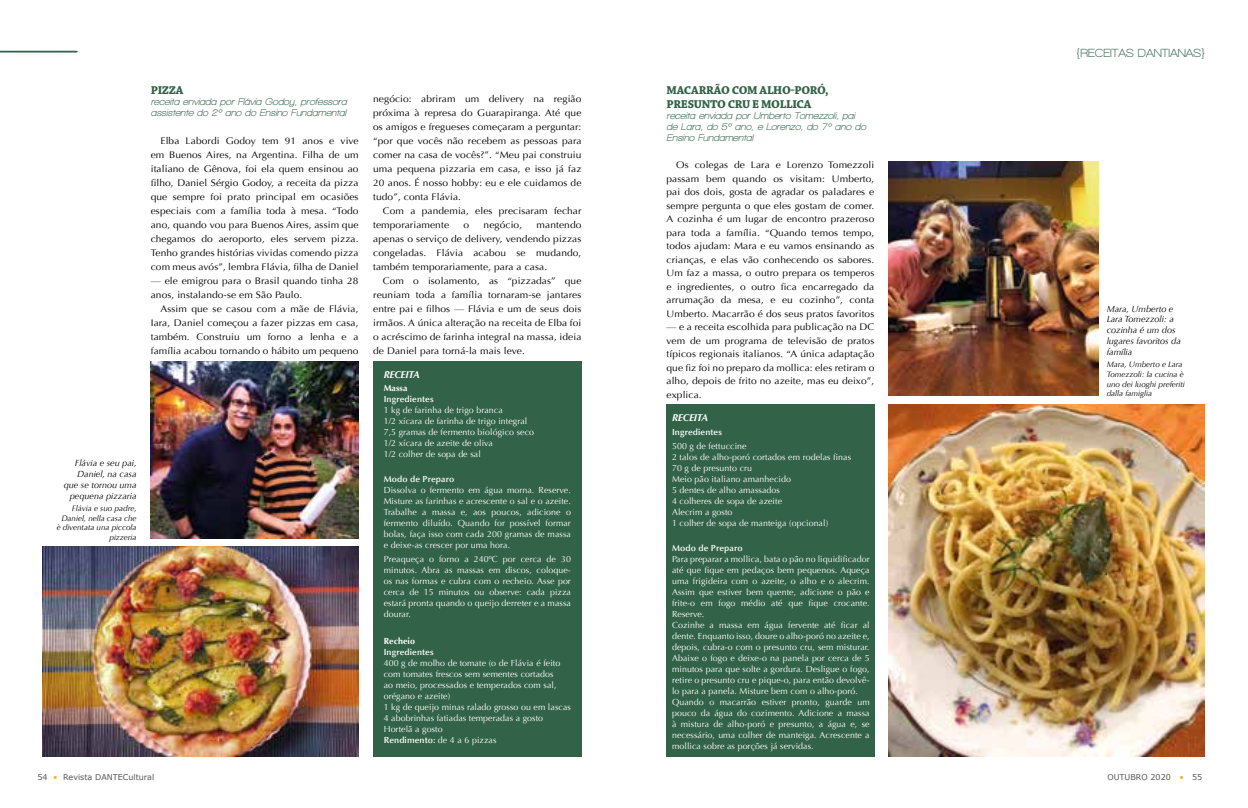
<style>
.page{position:relative;width:1248px;height:808px;background:#fff}
.page>*{position:absolute;margin:0;border:0;box-sizing:border-box;transform-origin:0 0}
.t1{font:700 12px/14px "Chaparral Pro";letter-spacing:-.03em;color:#326247}
.t2{font:700 12px "Walkway";color:#326247}
.t3{font:italic 700 10px/11px "Walkway";color:#326247}
.t4{font:italic 700 10px "Optima";letter-spacing:-.035em;color:#fff}
.t5{font:9.5px/14px "Optima";letter-spacing:.01em;color:#000;text-align:justify;scale:1.07 1}
.t6{font:italic 9px/10.8px "Optima";color:#000;text-align:right}
.t7{font:8.8px/11px "Optima";letter-spacing:.01em;color:#fff}
.t8{font:600 8.8px "Optima";letter-spacing:.01em;color:#fff}
.t9{font:700 8.8px "Optima";letter-spacing:.01em;color:#fff}
.t10{font:italic 8px/9.6px "Optima";color:#000;text-align:right}
.t11{font:8px "MS Reference Sans Serif";color:#575756}
.s1{font-weight:600}
.s2{color:#f8ab10}
</style>
<div class="page">
<div style="left:373px;top:361px;width:209px;height:396px;background:#326247"></div>
<svg style="left:0;top:51px;width:77px;height:1px"></svg>
<img style="left:43px;top:546px;width:315px;height:211px">
<img style="left:151px;top:361px;width:208px;height:178px">
<div style="left:666px;top:404px;width:209px;height:353px;background:#326247"></div>
<img style="left:888px;top:162px;width:210px;height:234px">
<img style="left:888px;top:404px;width:316px;height:353px">
<p class="t1" style="left:151px;top:83px;width:34px">PIZZA</p>
<p class="t3" style="left:151px;top:96px;width:197px">receita enviada por Flávia Godoy, professora assistente do 2º ano do Ensino Fundamental</p>
<p class="t5" style="left:151px;top:134px;width:196px;text-indent:10px">Elba Labordi Godoy tem 91 anos e vive em Buenos Aires, na Argentina. Filha de um italiano de Gênova, foi ela quem ensinou ao filho, Daniel Sérgio Godoy, a receita da pizza que sempre foi prato principal em ocasiões especiais com a família toda à mesa. “Todo ano, quando vou para Buenos Aires, assim que chegamos do aeroporto, eles servem pizza.<br>Tenho grandes histórias vividas comendo pizza com meus avós”, lembra Flávia, filha de Daniel</p>
<p class="t5" style="left:151px;top:274px;width:196px">— ele emigrou para o Brasil quando tinha 28 anos, instalando-se em São Paulo.</p>
<p class="t5" style="left:151px;top:302px;width:196px;text-indent:10px">Assim que se casou com a mãe de Flávia, Iara, Daniel começou a fazer pizzas em casa, também. Construiu um forno a lenha e a família acabou tornando o hábito um pequeno</p>
<p class="t6" style="left:64px;top:458px;width:74px">Flávia e seu pai,<br>Daniel, na casa que se tornou uma pequena pizzaria</p>
<p class="t10" style="left:57px;top:504px;width:81px">Flávia e suo padre,<br>Daniel, nella casa che è diventata una piccola pizzeria</p>
<p class="t5" style="left:373px;top:92px;width:196px">negócio: abriram um delivery na região próxima à represa do Guarapiranga. Até que os amigos e fregueses começaram a perguntar: “por que vocês não recebem as pessoas para comer na casa de vocês?”. “Meu pai construiu uma pequena pizzaria em casa, e isso já faz 20 anos. É nosso hobby: eu e ele cuidamos de tudo”, conta Flávia.</p>
<p class="t5" style="left:373px;top:204px;width:196px;text-indent:10px">Com a pandemia, eles precisaram fechar temporariamente</p>
<p class="t5" style="left:373px;top:218px;width:196px;text-indent:163px">mantendo apenas o serviço de delivery, vendendo pizzas congeladas. Flávia acabou se mudando, também temporariamente, para a casa.</p>
<p class="t5" style="left:373px;top:274px;width:196px;text-indent:10px">Com o isolamento, as “pizzadas” que reuniam toda a família tornaram-se jantares entre pai e filhos — Flávia e um de seus dois irmãos. A única alteração na receita de Elba foi o acréscimo de farinha integral na massa, ideia de Daniel para torná-la mais leve.</p>
<p class="t5" style="left:463px;top:218px;width:7px">o</p>
<p class="t5" style="left:483px;top:218px;width:38px">negócio,</p>
<p class="t4" style="left:384px;top:369px;width:37px">RECEITA</p>
<p class="t9" style="left:384px;top:383px;width:25px">Massa</p>
<p class="t8" style="left:384px;top:394px;width:51px">Ingredientes</p>
<p class="t7" style="left:384px;top:405px;width:152px">1 kg de farinha de trigo branca<br>1/2 xícara de farinha de trigo integral<br>7,5 gramas de fermento biológico seco<br>1/2 xícara de azeite de oliva<br>1/2 colher de sopa de sal</p>
<p class="t8" style="left:384px;top:474px;width:72px">Modo de Preparo</p>
<p class="t7" style="left:384px;top:485px;width:189px;text-align:justify">Dissolva o fermento em água morna. Reserve.<br>Misture as farinhas e acrescente o sal e o azeite.<br>Trabalhe a massa e, aos poucos, adicione o fermento diluído. Quando for possível formar bolas, faça isso com cada 200 gramas de massa e deixe-as crescer por uma hora.</p>
<p class="t7" style="left:384px;top:553px;width:189px;text-align:justify">Preaqueça o forno a 240ºC por cerca de 30 minutos. Abra as massas em discos, coloque&shy;os nas formas e cubra com o recheio. Asse por cerca de 15 minutos ou observe: cada pizza estará pronta quando o queijo derreter e a massa dourar.</p>
<p class="t9" style="left:384px;top:636px;width:33px">Recheio</p>
<p class="t8" style="left:384px;top:647px;width:51px">Ingredientes</p>
<p class="t7" style="left:384px;top:657px;width:189px">400 g de molho de tomate (o de Flávia é feito com tomates frescos sem sementes cortados<br>ao meio, processados e temperados com sal, orégano e azeite)<br>1 kg de queijo minas ralado grosso ou em lascas 4 abobrinhas fatiadas temperadas a gosto Hortelã a gosto<br><span class="s1">Rendimento:</span> de 4 a 6 pizzas</p>
<p class="t1" style="left:666px;top:83px;width:164px">MACARRÃO COM ALHO-PORÓ,<br>PRESUNTO CRU E MOLLICA</p>
<p class="t3" style="left:666px;top:110px;width:201px">receita enviada por Umberto Tomezzoli, pai de Lara, do 5º ano, e Lorenzo, do 7º ano do<br>Ensino Fundamental</p>
<p class="t5" style="left:666px;top:159px;width:196px;line-height:13.5px;text-indent:10px">Os colegas de Lara e Lorenzo Tomezzoli passam bem quando os visitam: Umberto, pai dos dois, gosta de agradar os paladares e sempre pergunta o que eles gostam de comer.<br>A cozinha é um lugar de encontro prazeroso para toda a família. “Quando temos tempo, todos ajudam: Mara e eu vamos ensinando as crianças, e elas vão conhecendo os sabores.<br>Um faz a massa, o outro prepara os temperos e ingredientes, o outro fica encarregado da arrumação da mesa, e eu cozinho”, conta Umberto. Macarrão é dos seus pratos favoritos</p>
<p class="t5" style="left:666px;top:321px;width:196px;line-height:13.5px">— e a receita escolhida para publicação na DC vem de um programa de televisão de pratos típicos regionais italianos. “A única adaptação que fiz foi no preparo da mollica: eles retiram o alho, depois de frito no azeite, mas eu deixo”, explica.</p>
<p class="t4" style="left:672px;top:412px;width:37px">RECEITA</p>
<p class="t8" style="left:672px;top:427px;width:51px">Ingredientes</p>
<p class="t7" style="left:672px;top:440px;width:180px">500 g de fettuccine<br>2 talos de alho-poró cortados em rodelas finas<br>70 g de presunto cru<br>Meio pão italiano amanhecido<br>5 dentes de alho amassados<br>4 colheres de sopa de azeite<br>Alecrim a gosto<br>1 colher de sopa de manteiga (opcional)</p>
<p class="t8" style="left:672px;top:543px;width:72px">Modo de Preparo</p>
<p class="t7" style="left:672px;top:553px;width:199px">Para preparar a mollica, bata o pão no liquidificador até que fique em pedaços bem pequenos. Aqueça uma frigideira com o azeite, o alho e o alecrim.<br>Assim que estiver bem quente, adicione o pão e frite-o em fogo médio até que fique crocante.<br>Reserve.<br>Cozinhe a massa em água fervente até ficar al dente. Enquanto isso, doure o alho-poró no azeite e, depois, cubra-o com o presunto cru, sem misturar.<br>Abaixe o fogo e deixe-o na panela por cerca de 5 minutos para que solte a gordura. Desligue o fogo, retire o presunto cru e pique-o, para então devolvê&shy;lo para a panela. Misture bem com o alho-poró.<br>Quando o macarrão estiver pronto, guarde um pouco da água do cozimento. Adicione a massa à mistura de alho-poró e presunto, a água e, se necessário, uma colher de manteiga. Acrescente a mollica sobre as porções já servidas.</p>
<p class="t2" style="left:1075px;top:47px;width:131px">{RECEITAS DANTIANAS}</p>
<p class="t6" style="left:1106px;top:303px;width:76px;text-align:left">Mara, Umberto e<br>Lara Tomezzoli: a cozinha é um dos lugares favoritos da família</p>
<p class="t10" style="left:1106px;top:360px;width:80px;text-align:left">Mara, Umberto e Lara<br>Tomezzoli: la cucina è uno dei luoghi preferiti dalla famiglia</p>
<p class="t11" style="left:37px;top:771px;width:118px">54 <span class="s2">•</span> Revista DANTECultural</p>
<p class="t11" style="left:1107px;top:772px;width:96px">OUTUBRO 2020 <span class="s2">•</span> 55</p>
</div>
